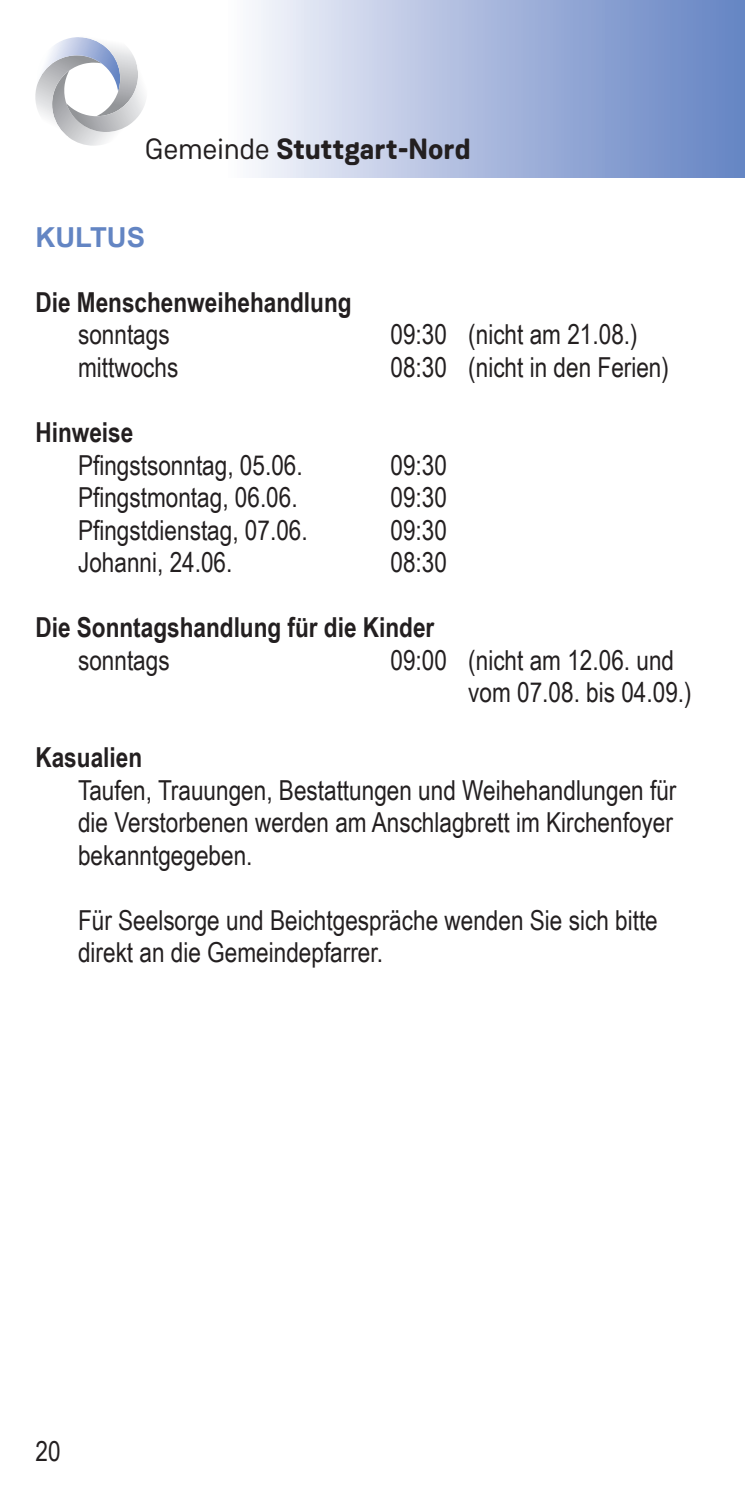
<style>
.page{position:relative;width:745px;height:1489px;background:#fff}
.page>*{position:absolute;margin:0;border:0;box-sizing:border-box;transform-origin:0 0}
.t1{font:700 29.25px "Weissenhof Grotesk";color:#231f20}
.t2{font:27.5px/32.5px "Arial Narrow";color:#231f20}
.t3{font:700 27.5px/32.5px "Arial Narrow";color:#231f20}
.t4{font:700 27.5px "Arial";color:#6385c3}
.s1{font-weight:400}
.s2{font-weight:700}
</style>
<div class="page">
<svg style="left:255px;top:0;width:489px;height:177px;background:#a8b8dd"></svg>
<svg style="left:35px;top:37px;width:110px;height:109px"></svg>
<img style="left:66px;top:103px;width:64px;height:29px">
<img style="left:96px;top:62px;width:42px;height:54px">
<p class="t1" style="left:145px;top:131px;width:327px"><span class="s1">Gemeinde</span> Stuttgart-Nord</p>
<p class="t4" style="left:35px;top:218px;width:111px">KULTUS</p>
<p class="t3" style="left:78px;top:285px;width:275px;text-indent:-43px">Die Menschenweihehandlung <span class="s1">sonntags</span></p>
<p class="t2" style="left:390px;top:317px;width:248px">09:30 (nicht am 21.08.)</p>
<p class="t2" style="left:78px;top:350px;width:102px">mittwochs</p>
<p class="t2" style="left:390px;top:350px;width:280px">08:30 (nicht in den Ferien)</p>
<p class="t2" style="left:78px;top:415px;width:226px;text-indent:-43px"><span class="s2">Hinweise<br></span>Pfingstsonntag, 05.06.</p>
<p class="t2" style="left:390px;top:447px;width:58px">09:30</p>
<p class="t2" style="left:78px;top:480px;width:221px">Pfingstmontag, 06.06.</p>
<p class="t2" style="left:390px;top:480px;width:58px">09:30</p>
<p class="t2" style="left:78px;top:512px;width:231px">Pfingstdienstag, 07.06.</p>
<p class="t2" style="left:390px;top:512px;width:58px">09:30</p>
<p class="t2" style="left:78px;top:545px;width:156px">Johanni, 24.06.</p>
<p class="t2" style="left:390px;top:545px;width:58px">08:30</p>
<p class="t3" style="left:78px;top:610px;width:357px;text-indent:-43px">Die Sonntagshandlung für die Kinder <span class="s1">sonntags</span></p>
<p class="t2" style="left:468px;top:642px;width:225px;text-indent:-78px">09:00 (nicht am 12.06. und vom 07.08. bis 04.09.)</p>
<p class="t2" style="left:78px;top:740px;width:599px;text-indent:-43px"><span class="s2">Kasualien<br></span>Taufen, Trauungen, Bestattungen und Weihehandlungen für die Verstorbenen werden am Anschlagbrett im Kirchenfoyer bekanntgegeben.</p>
<p class="t2" style="left:78px;top:902px;width:581px">Für Seelsorge und Beichtgespräche wenden Sie sich bitte direkt an die Gemeindepfarrer.</p>
<p class="t2" style="left:35px;top:1433px;width:27px">20</p>
</div>
